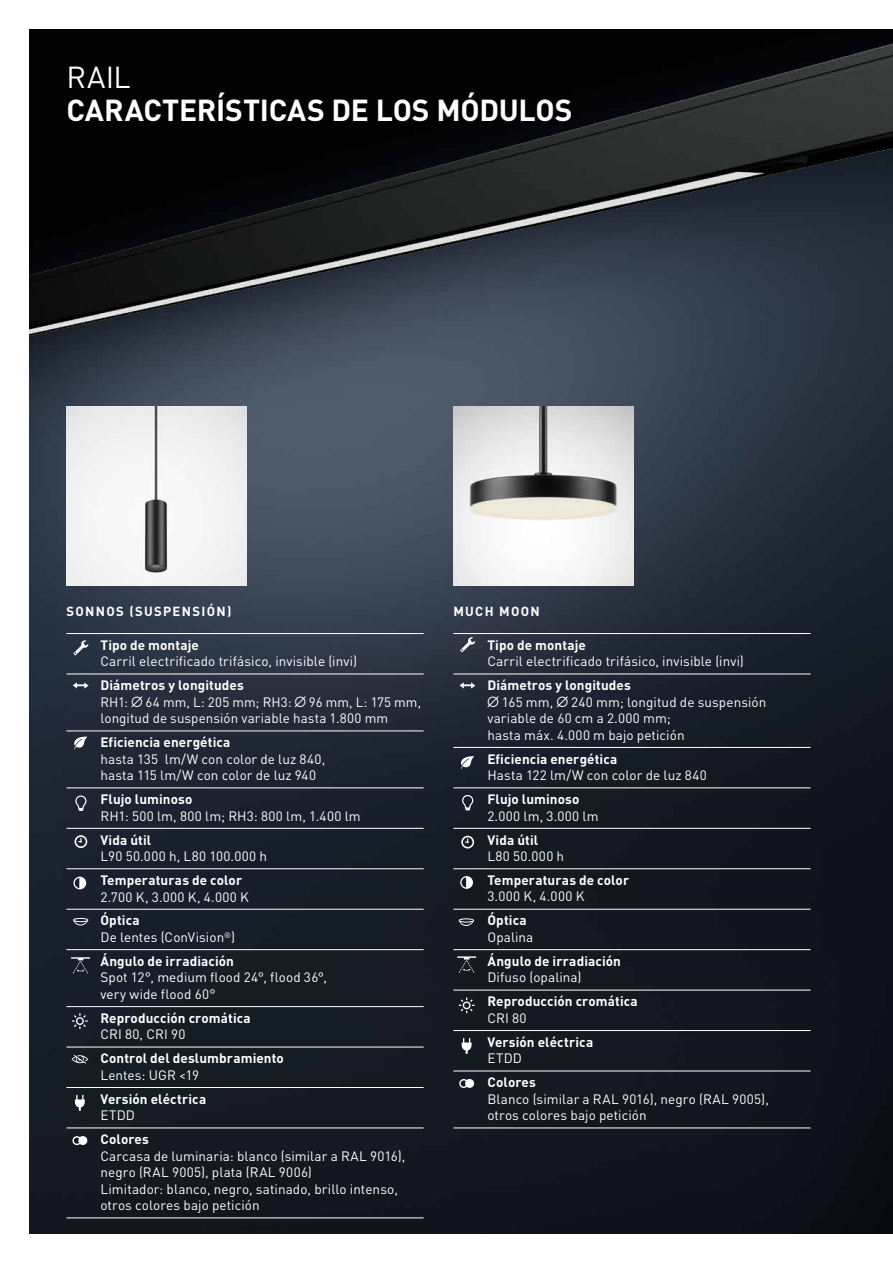
<style>
.page{position:relative;width:893px;height:1263px;background:#fff}
.page>*{position:absolute;margin:0;border:0;box-sizing:border-box;transform-origin:0 0}
.t1{font:700 30px "Trilux DIN";letter-spacing:-.005em;color:#fff}
.t2{font:30px "Trilux DIN";color:#fff}
.t3{font:13.5px/16.5px "Trilux DIN";letter-spacing:.005em;color:#fff}
.t4{font:700 13.5px "Trilux DIN";letter-spacing:.005em;color:#fff}
.t5{font:13.5px "Trilux DIN";letter-spacing:.03em;color:#fff}
.t6{font:700 13.05px "Trilux DIN";letter-spacing:.1em;color:#fff}
.s1{font-weight:700}
</style>
<div class="page">
<img style="left:30px;top:853px;width:863px;height:380px">
<img style="left:30px;top:30px;width:863px;height:823px">
<hr style="left:66px;top:633px;width:358px;height:1px;background:#fff">
<hr style="left:66px;top:674px;width:358px;height:1px;background:#fff">
<hr style="left:66px;top:731px;width:358px;height:1px;background:#fff">
<hr style="left:66px;top:788px;width:358px;height:1px;background:#fff">
<hr style="left:66px;top:828px;width:358px;height:1px;background:#fff">
<hr style="left:66px;top:868px;width:358px;height:1px;background:#fff">
<hr style="left:66px;top:909px;width:358px;height:1px;background:#fff">
<hr style="left:66px;top:949px;width:358px;height:1px;background:#fff">
<hr style="left:66px;top:1006px;width:358px;height:1px;background:#fff">
<hr style="left:66px;top:1047px;width:358px;height:1px;background:#fff">
<hr style="left:66px;top:1087px;width:358px;height:1px;background:#fff">
<hr style="left:66px;top:1128px;width:358px;height:1px;background:#fff">
<hr style="left:66px;top:1217px;width:358px;height:1px;background:#fff">
<svg style="left:75px;top:835px;width:12px;height:13px"></svg>
<svg style="left:74px;top:640px;width:14px;height:15px"></svg>
<svg style="left:75px;top:795px;width:12px;height:16px"></svg>
<svg style="left:72px;top:1013px;width:16px;height:16px"></svg>
<div style="left:78px;top:1136px;width:9px;height:9px;background:#fff;border-radius:50%"></div>
<svg style="left:72px;top:1136px;width:9px;height:9px"></svg>
<svg style="left:75px;top:1095px;width:10px;height:16px"></svg>
<svg style="left:73px;top:877px;width:13px;height:12px"></svg>
<svg style="left:73px;top:682px;width:16px;height:6px"></svg>
<svg style="left:74px;top:737px;width:13px;height:12px"></svg>
<hr style="left:453px;top:633px;width:358px;height:1px;background:#fff">
<hr style="left:453px;top:674px;width:358px;height:1px;background:#fff">
<hr style="left:453px;top:747px;width:358px;height:1px;background:#fff">
<hr style="left:453px;top:788px;width:358px;height:1px;background:#fff">
<hr style="left:453px;top:828px;width:358px;height:1px;background:#fff">
<hr style="left:453px;top:868px;width:358px;height:1px;background:#fff">
<hr style="left:453px;top:909px;width:358px;height:1px;background:#fff">
<hr style="left:453px;top:949px;width:358px;height:1px;background:#fff">
<hr style="left:453px;top:990px;width:358px;height:1px;background:#fff">
<hr style="left:453px;top:1030px;width:358px;height:1px;background:#fff">
<hr style="left:453px;top:1071px;width:358px;height:1px;background:#fff">
<hr style="left:453px;top:1128px;width:358px;height:1px;background:#fff">
<svg style="left:461px;top:836px;width:13px;height:12px"></svg>
<svg style="left:460px;top:637px;width:15px;height:15px"></svg>
<svg style="left:462px;top:795px;width:11px;height:15px"></svg>
<svg style="left:459px;top:997px;width:15px;height:16px"></svg>
<div style="left:465px;top:1079px;width:9px;height:9px;background:#fff;border-radius:50%"></div>
<svg style="left:459px;top:1079px;width:9px;height:9px"></svg>
<svg style="left:462px;top:1038px;width:10px;height:16px"></svg>
<svg style="left:460px;top:876px;width:13px;height:13px"></svg>
<svg style="left:459px;top:682px;width:16px;height:6px"></svg>
<svg style="left:461px;top:756px;width:13px;height:13px"></svg>
<svg style="left:71px;top:957px;width:19px;height:17px"></svg>
<img style="left:66px;top:406px;width:180px;height:180px">
<img style="left:453px;top:406px;width:180px;height:180px">
<svg style="left:457px;top:956px;width:19px;height:17px"></svg>
<svg style="left:73px;top:918px;width:15px;height:7px"></svg>
<svg style="left:459px;top:918px;width:15px;height:8px"></svg>
<svg style="left:71px;top:1055px;width:17px;height:9px"></svg>
<h1 class="t2" style="left:66px;top:58px;width:66px">RAIL</h1>
<h1 class="t1" style="left:66px;top:90px;width:508px">CARACTERÍSTICAS DE LOS MÓDULOS</h1>
<p class="t6" style="left:66px;top:602px;width:166px">SONNOS (SUSPENSIÓN)</p>
<p class="t4" style="left:100px;top:636px;width:100px">Tipo de montaje</p>
<p class="t3" style="left:100px;top:653px;width:258px">Carril electrificado trifásico, invisible (invi)</p>
<p class="t4" style="left:100px;top:676px;width:145px">Diámetros y longitudes</p>
<p class="t3" style="left:100px;top:694px;width:322px">RH1: ¶ 64 mm, L: 205 mm; RH3: ¶ 96 mm, L: 175 mm, longitud de suspensión variable hasta 1.800 mm</p>
<p class="t4" style="left:100px;top:733px;width:131px">Eficiencia energética</p>
<p class="t3" style="left:100px;top:750px;width:226px">hasta 135 lm/W con color de luz 840, hasta 115 lm/W con color de luz 940</p>
<p class="t4" style="left:100px;top:790px;width:94px">Flujo luminoso</p>
<p class="t3" style="left:100px;top:807px;width:262px">RH1: 500 lm, 800 lm; RH3: 800 lm, 1.400 lm</p>
<p class="t4" style="left:100px;top:831px;width:52px">Vida útil</p>
<p class="t5" style="left:100px;top:848px;width:168px">L90 50.000 h, L80 100.000 h</p>
<p class="t4" style="left:100px;top:871px;width:143px">Temperaturas de color</p>
<p class="t5" style="left:100px;top:888px;width:150px">2.700 K, 3.000 K, 4.000 K</p>
<p class="t3" style="left:100px;top:912px;width:136px"><span class="s1">Óptica<br></span>De lentes (ConVision<sup>®</sup>)</p>
<p class="t4" style="left:100px;top:952px;width:135px">Ángulo de irradiación</p>
<p class="t3" style="left:100px;top:969px;width:228px">Spot 12°, medium flood 24°, flood 36°, very wide flood 60°</p>
<p class="t4" style="left:100px;top:1009px;width:152px">Reproducción cromática</p>
<p class="t3" style="left:100px;top:1026px;width:87px">CRI 80, CRI 90</p>
<p class="t4" style="left:100px;top:1049px;width:185px">Control del deslumbramiento</p>
<p class="t3" style="left:100px;top:1067px;width:100px">Lentes: UGR &lt;19</p>
<p class="t4" style="left:100px;top:1090px;width:107px">Versión eléctrica</p>
<p class="t3" style="left:100px;top:1107px;width:36px">ETDD</p>
<p class="t4" style="left:100px;top:1130px;width:50px">Colores</p>
<p class="t3" style="left:100px;top:1147px;width:307px">Carcasa de luminaria: blanco (similar a RAL 9016), negro (RAL 9005), plata (RAL 9006)<br>Limitador: blanco, negro, satinado, brillo intenso, otros colores bajo petición</p>
<p class="t6" style="left:453px;top:602px;width:88px">MUCH MOON</p>
<p class="t4" style="left:487px;top:636px;width:100px">Tipo de montaje</p>
<p class="t3" style="left:487px;top:653px;width:258px">Carril electrificado trifásico, invisible (invi)</p>
<p class="t4" style="left:487px;top:676px;width:145px">Diámetros y longitudes</p>
<p class="t3" style="left:487px;top:694px;width:281px">¶ 165 mm, ¶ 240 mm; longitud de suspensión variable de 60 cm a 2.000 mm;<br>hasta máx. 4.000 m bajo petición</p>
<p class="t4" style="left:487px;top:750px;width:131px">Eficiencia energética</p>
<p class="t3" style="left:487px;top:767px;width:221px">Hasta 122 lm/W con color de luz 840</p>
<p class="t4" style="left:487px;top:790px;width:94px">Flujo luminoso</p>
<p class="t5" style="left:487px;top:807px;width:113px">2.000 lm, 3.000 lm</p>
<p class="t4" style="left:487px;top:831px;width:52px">Vida útil</p>
<p class="t3" style="left:487px;top:848px;width:78px">L80 50.000 h</p>
<p class="t4" style="left:487px;top:871px;width:143px">Temperaturas de color</p>
<p class="t3" style="left:487px;top:888px;width:99px">3.000 K, 4.000 K</p>
<p class="t4" style="left:487px;top:911px;width:41px">Óptica</p>
<p class="t3" style="left:487px;top:929px;width:47px">Opalina</p>
<p class="t4" style="left:487px;top:952px;width:135px">Ángulo de irradiación</p>
<p class="t3" style="left:487px;top:969px;width:96px">Difuso (opalina)</p>
<p class="t4" style="left:487px;top:992px;width:152px">Reproducción cromática</p>
<p class="t3" style="left:487px;top:1010px;width:41px">CRI 80</p>
<p class="t4" style="left:487px;top:1033px;width:107px">Versión eléctrica</p>
<p class="t3" style="left:487px;top:1050px;width:36px">ETDD</p>
<p class="t4" style="left:487px;top:1073px;width:50px">Colores</p>
<p class="t3" style="left:487px;top:1090px;width:283px">Blanco (similar a RAL 9016), negro (RAL 9005), otros colores bajo petición</p>
</div>
